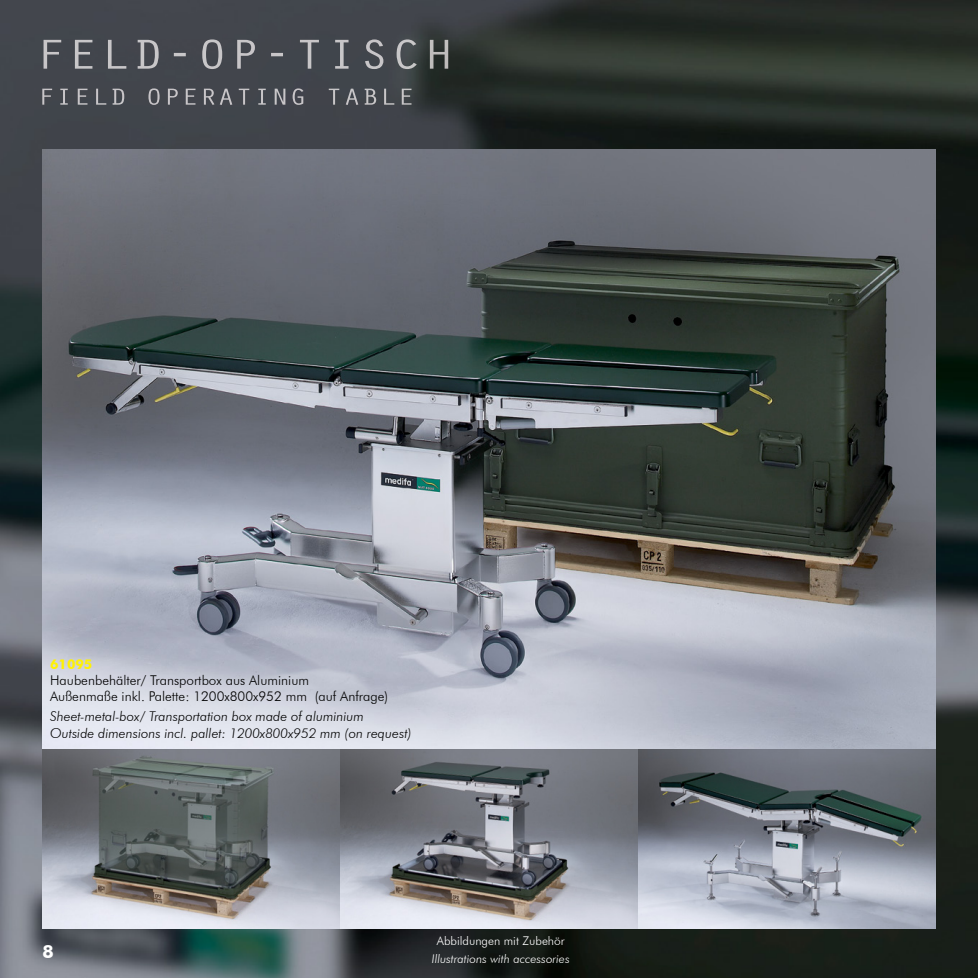
<style>
.page{position:relative;width:978px;height:978px;background:#fff}
.page>*{position:absolute;margin:0;border:0;box-sizing:border-box;transform-origin:0 0}
.t1{font:700 18px "Futura BT";color:#fff}
.t2{font:italic 300 13.5px/16.2px "Futura BT";color:#000}
.t3{font:300 13.5px/16.2px "Futura BT";color:#000}
.t4{font:700 13.5px "Futura BT";color:#fff203}
.t5{font:italic 300 12px "Futura BT";color:#fff}
.t6{font:300 12px "Futura BT";color:#fff}
</style>
<div class="page">
<img style="left:0;top:0;width:978px;height:978px">
<img style="left:43px;top:150px;width:892px;height:779px">
<img style="left:44px;top:39px;width:404px;height:30px">
<img style="left:34px;top:88px;width:377px;height:17px">
<p class="t4" style="left:50px;top:656px;width:44px">61095</p>
<p class="t3" style="left:50px;top:672px;width:339px">Haubenbehälter/ Transportbox aus Aluminium<br>Außenmaße inkl. Palette: 1200x800x952 mm (auf Anfrage)</p>
<p class="t2" style="left:50px;top:708px;width:363px">Sheet-metal-box/ Transportation box made of aluminium<br>Outside dimensions incl. pallet: 1200x800x952 mm (on request)</p>
<h1 class="t1" style="left:43px;top:940px;width:13px">8</h1>
<p class="t6" style="left:437px;top:933px;width:129px">Abbildungen mit Zubehör</p>
<p class="t5" style="left:432px;top:952px;width:140px">Illustrations with accessories</p>
</div>
